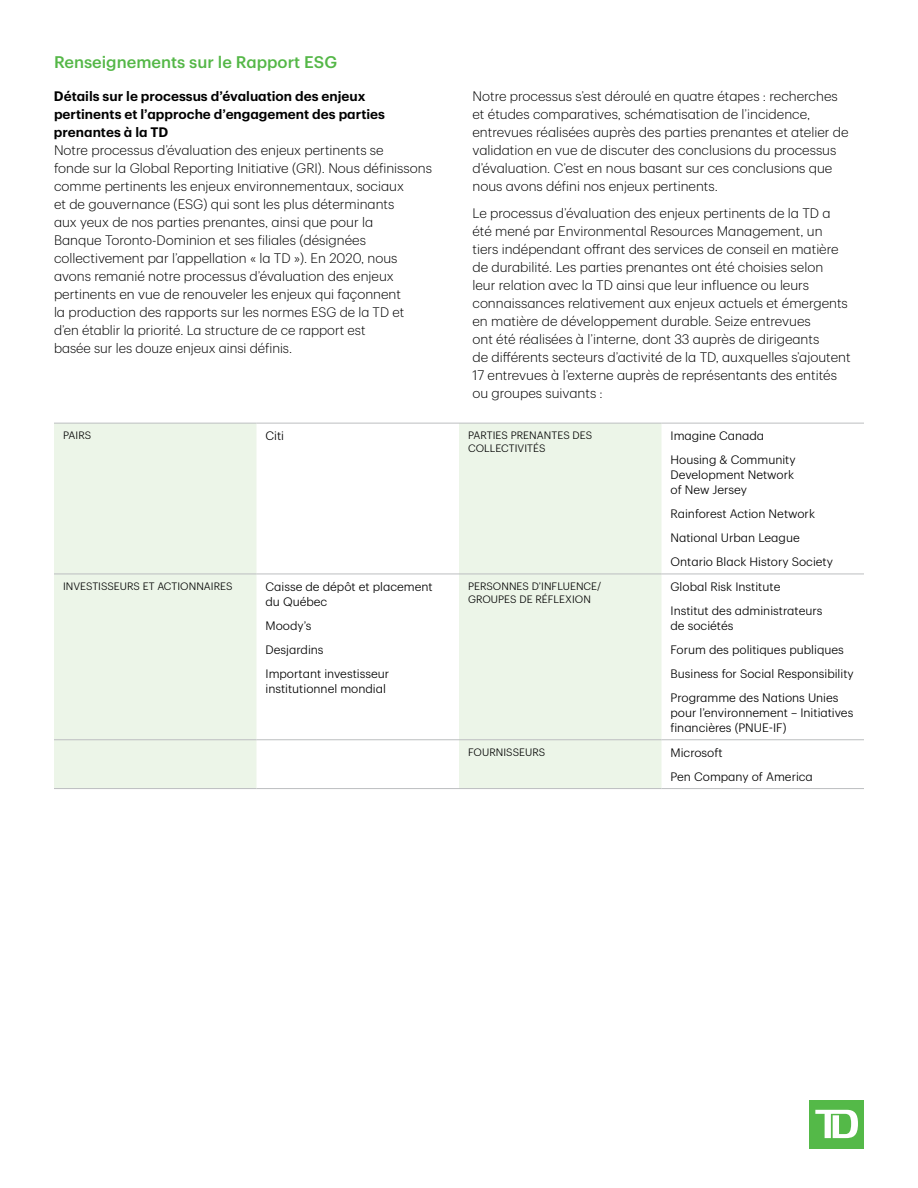
<style>
.page{position:relative;width:918px;height:1188px;background:#fff}
.page>*{position:absolute;margin:0;border:0;box-sizing:border-box;transform-origin:0 0}
.t1{font:500 16.5px "TD Graphik";color:#54b747}
.t2{font:300 13.5px/18px "TD Graphik";color:#000}
.t3{font:600 13.5px/18px "TD Graphik";color:#000}
.t4{font:300 12px/15px "TD Graphik";color:#000}
.t5{font:300 10.5px/12.8px "TD Graphik";letter-spacing:.005em;color:#000}
</style>
<div class="page">
<div style="left:810px;top:1100px;width:54px;height:49px;background:#54b948"></div>
<svg style="left:815px;top:1110px;width:43px;height:28px"></svg>
<svg style="left:54px;top:424px;width:608px;height:364px;fill:#ecf5e8"></svg>
<hr style="left:54px;top:574px;width:202px;height:1px;background:#bcbec0">
<hr style="left:256px;top:574px;width:203px;height:1px;background:#bcbec0">
<hr style="left:459px;top:574px;width:203px;height:1px;background:#bcbec0">
<hr style="left:662px;top:574px;width:202px;height:1px;background:#bcbec0">
<hr style="left:54px;top:739px;width:202px;height:1px;background:#bcbec0">
<hr style="left:256px;top:739px;width:203px;height:1px;background:#bcbec0">
<hr style="left:459px;top:739px;width:203px;height:1px;background:#bcbec0">
<hr style="left:662px;top:739px;width:202px;height:1px;background:#bcbec0">
<hr style="left:54px;top:423px;width:202px;height:1px;background:#bcbec0">
<hr style="left:256px;top:423px;width:203px;height:1px;background:#bcbec0">
<hr style="left:459px;top:423px;width:203px;height:1px;background:#bcbec0">
<hr style="left:662px;top:423px;width:202px;height:1px;background:#bcbec0">
<hr style="left:54px;top:788px;width:202px;height:1px;background:#bcbec0">
<hr style="left:256px;top:788px;width:203px;height:1px;background:#bcbec0">
<hr style="left:459px;top:788px;width:203px;height:1px;background:#bcbec0">
<hr style="left:662px;top:788px;width:202px;height:1px;background:#bcbec0">
<h1 class="t1" style="left:54px;top:49px;width:285px">Renseignements sur le Rapport ESG</h1>
<h2 class="t3" style="left:54px;top:86px;width:333px">Détails sur le processus d’évaluation des enjeux pertinents et l’approche d’engagement des parties prenantes à la TD</h2>
<p class="t2" style="left:54px;top:140px;width:379px">Notre processus d’évaluation des enjeux pertinents se<br>fonde sur la Global Reporting Initiative (GRI). Nous définissons comme pertinents les enjeux environnementaux, sociaux<br>et de gouvernance (ESG) qui sont les plus déterminants<br>aux yeux de nos parties prenantes, ainsi que pour la<br>Banque Toronto-Dominion et ses filiales (désignées collectivement par l’appellation « la TD »). En 2020, nous avons remanié notre processus d’évaluation des enjeux pertinents en vue de renouveler les enjeux qui façonnent<br>la production des rapports sur les normes ESG de la TD et d’en établir la priorité. La structure de ce rapport est<br>basée sur les douze enjeux ainsi définis.</p>
<p class="t5" style="left:63px;top:428px;width:30px">PAIRS</p>
<p class="t4" style="left:266px;top:428px;width:20px">Citi</p>
<p class="t5" style="left:63px;top:579px;width:171px">INVESTISSEURS ET ACTIONNAIRES</p>
<p class="t4" style="left:265px;top:578px;width:169px">Caisse de dépôt et placement du Québec</p>
<p class="t4" style="left:266px;top:617px;width:47px">Moody’s</p>
<p class="t4" style="left:266px;top:641px;width:60px">Desjardins</p>
<p class="t4" style="left:266px;top:665px;width:125px">Important investisseur institutionnel mondial</p>
<p class="t2" style="left:472px;top:86px;width:378px">Notre processus s’est déroulé en quatre étapes : recherches et études comparatives, schématisation de l’incidence, entrevues réalisées auprès des parties prenantes et atelier de validation en vue de discuter des conclusions du processus d’évaluation. C’est en nous basant sur ces conclusions que nous avons défini nos enjeux pertinents.</p>
<p class="t2" style="left:473px;top:203px;width:380px">Le processus d’évaluation des enjeux pertinents de la TD a été mené par Environmental Resources Management, un tiers indépendant offrant des services de conseil en matière de durabilité. Les parties prenantes ont été choisies selon<br>leur relation avec la TD ainsi que leur influence ou leurs connaissances relativement aux enjeux actuels et émergents en matière de développement durable. Seize entrevues<br>ont été réalisées à l’interne, dont 33 auprès de dirigeants<br>de différents secteurs d’activité de la TD, auxquelles s’ajoutent 17 entrevues à l’externe auprès de représentants des entités ou groupes suivants :</p>
<p class="t5" style="left:468px;top:428px;width:126px">PARTIES PRENANTES DES<br>COLLECTIVITÉS</p>
<p class="t4" style="left:670px;top:428px;width:95px">Imagine Canada</p>
<p class="t4" style="left:670px;top:452px;width:127px">Housing &amp; Community<br>Development Network of New Jersey</p>
<p class="t4" style="left:671px;top:506px;width:146px">Rainforest Action Network</p>
<p class="t4" style="left:671px;top:530px;width:131px">National Urban League</p>
<p class="t4" style="left:671px;top:554px;width:164px">Ontario Black History Society</p>
<p class="t5" style="left:468px;top:579px;width:135px">PERSONNES D’INFLUENCE/<br>GROUPES DE RÉFLEXION</p>
<p class="t4" style="left:670px;top:578px;width:111px">Global Risk Institute</p>
<p class="t4" style="left:670px;top:602px;width:153px">Institut des administrateurs de sociétés</p>
<p class="t4" style="left:670px;top:641px;width:175px">Forum des politiques publiques</p>
<p class="t4" style="left:671px;top:665px;width:185px">Business for Social Responsibility</p>
<p class="t4" style="left:670px;top:689px;width:184px">Programme des Nations Unies pour l’environnement – Initiatives financières (PNUE-IF)</p>
<p class="t5" style="left:468px;top:745px;width:79px">FOURNISSEURS</p>
<p class="t4" style="left:670px;top:744px;width:54px">Microsoft</p>
<p class="t4" style="left:670px;top:768px;width:144px">Pen Company of America</p>
</div>
